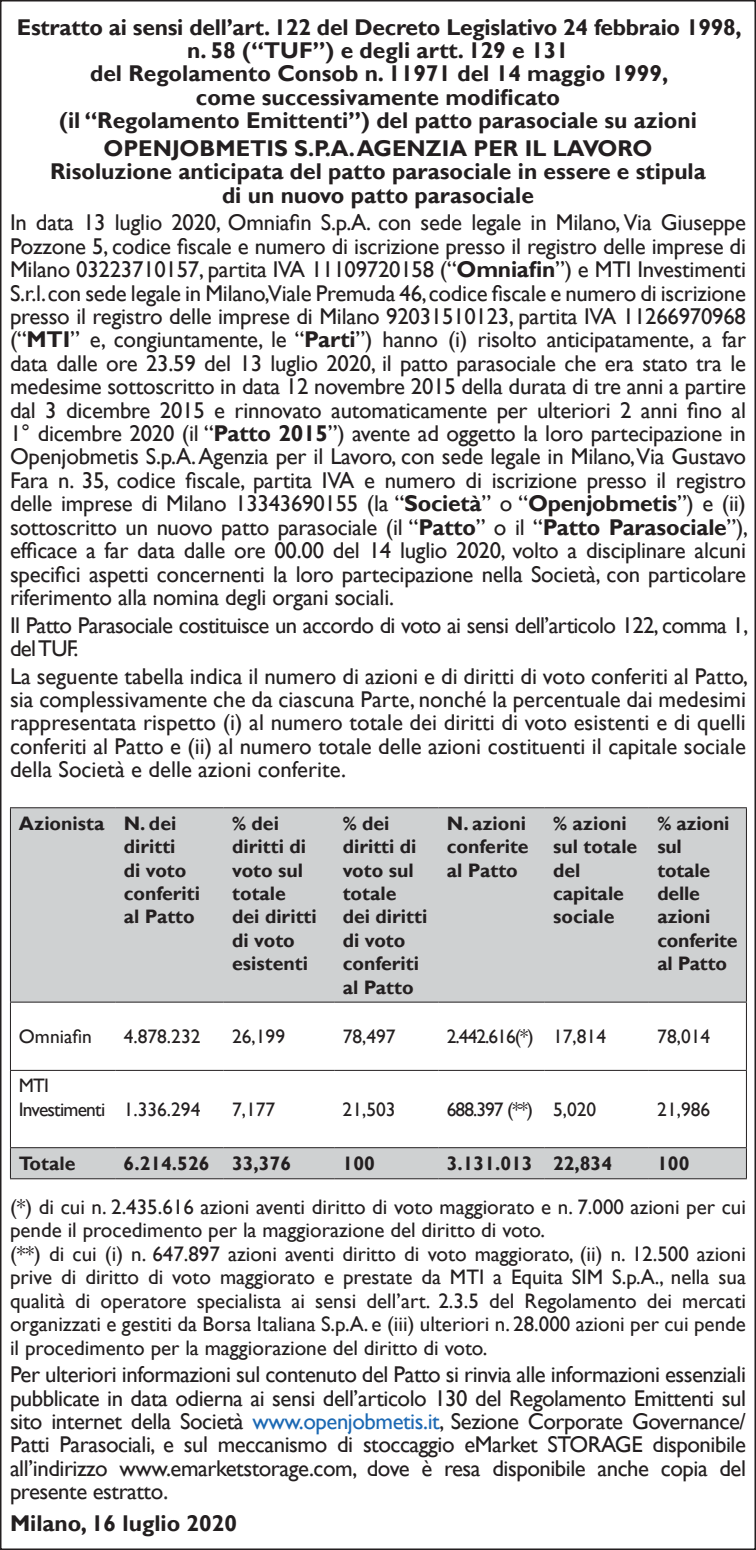
<style>
.page{position:relative;width:756px;height:1550px;background:#fff}
.page>*{position:absolute;margin:0;border:0;box-sizing:border-box;transform-origin:0 0}
.t1{font:22.8px/23.4px "Gill Sans";letter-spacing:-.02em;color:#231f20;text-align:justify}
.t2{font:700 22.8px/23.4px "Gill Sans";color:#231f20;text-align:center}
.t3{font:21px/23.4px "Gill Sans";color:#231f20}
.t4{font:700 19.5px/23.4px "Gill Sans";color:#231f20}
.t5{font:19.5px "Gill Sans";color:#231f20}
.t6{font:19.5px "Gill Sans";letter-spacing:-.05em;color:#231f20}
.t7{font:19.5px/23.4px "Gill Sans";letter-spacing:-.04em;color:#231f20}
.s1{font-weight:700}
.s2{color:#1c69b4}
.s3{font-family:"Open Sans";color:#2e3133}
</style>
<div class="page">
<svg style="left:11px;top:808px;width:735px;height:370px;fill:#cfd1d2"></svg>
<hr style="left:10px;top:807px;width:105px;height:1px;background:#231f20">
<hr style="left:10px;top:808px;width:1px;height:193px;background:#231f20">
<hr style="left:115px;top:807px;width:109px;height:1px;background:#231f20">
<hr style="left:224px;top:807px;width:110px;height:1px;background:#231f20">
<hr style="left:334px;top:807px;width:104px;height:1px;background:#231f20">
<hr style="left:438px;top:807px;width:107px;height:1px;background:#231f20">
<hr style="left:545px;top:807px;width:104px;height:1px;background:#231f20">
<hr style="left:649px;top:807px;width:98px;height:1px;background:#231f20">
<hr style="left:746px;top:808px;width:1px;height:193px;background:#231f20">
<hr style="left:10px;top:1001px;width:105px;height:1px;background:#231f20">
<hr style="left:10px;top:1002px;width:1px;height:68px;background:#231f20">
<hr style="left:115px;top:1001px;width:109px;height:1px;background:#231f20">
<hr style="left:224px;top:1001px;width:110px;height:1px;background:#231f20">
<hr style="left:334px;top:1001px;width:104px;height:1px;background:#231f20">
<hr style="left:438px;top:1001px;width:107px;height:1px;background:#231f20">
<hr style="left:545px;top:1001px;width:104px;height:1px;background:#231f20">
<hr style="left:649px;top:1001px;width:98px;height:1px;background:#231f20">
<hr style="left:746px;top:1002px;width:1px;height:68px;background:#231f20">
<hr style="left:10px;top:1069px;width:105px;height:1px;background:#231f20">
<hr style="left:10px;top:1070px;width:1px;height:77px;background:#231f20">
<hr style="left:115px;top:1069px;width:109px;height:1px;background:#231f20">
<hr style="left:224px;top:1069px;width:110px;height:1px;background:#231f20">
<hr style="left:334px;top:1069px;width:104px;height:1px;background:#231f20">
<hr style="left:438px;top:1069px;width:107px;height:1px;background:#231f20">
<hr style="left:545px;top:1069px;width:104px;height:1px;background:#231f20">
<hr style="left:649px;top:1069px;width:98px;height:1px;background:#231f20">
<hr style="left:746px;top:1070px;width:1px;height:77px;background:#231f20">
<hr style="left:10px;top:1147px;width:105px;height:1px;background:#231f20">
<hr style="left:10px;top:1148px;width:1px;height:30px;background:#231f20">
<hr style="left:115px;top:1147px;width:109px;height:1px;background:#231f20">
<hr style="left:224px;top:1147px;width:110px;height:1px;background:#231f20">
<hr style="left:334px;top:1147px;width:104px;height:1px;background:#231f20">
<hr style="left:438px;top:1147px;width:107px;height:1px;background:#231f20">
<hr style="left:545px;top:1147px;width:104px;height:1px;background:#231f20">
<hr style="left:649px;top:1147px;width:98px;height:1px;background:#231f20">
<hr style="left:746px;top:1148px;width:1px;height:30px;background:#231f20">
<hr style="left:10px;top:1178px;width:105px;height:1px;background:#231f20">
<hr style="left:115px;top:1178px;width:109px;height:1px;background:#231f20">
<hr style="left:224px;top:1178px;width:110px;height:1px;background:#231f20">
<hr style="left:334px;top:1178px;width:104px;height:1px;background:#231f20">
<hr style="left:438px;top:1178px;width:107px;height:1px;background:#231f20">
<hr style="left:545px;top:1178px;width:104px;height:1px;background:#231f20">
<hr style="left:649px;top:1178px;width:98px;height:1px;background:#231f20">
<p class="t2" style="left:17px;top:16px;width:726px">Estratto ai sensi dell’art. 122 del Decreto Legislativo 24 febbraio 1998, n. 58 (“TUF”) e degli artt. 129 e 131<br>del Regolamento Consob n. 11971 del 14 maggio 1999,<br>come successivamente modificato<br>(il “Regolamento Emittenti”) del patto parasociale su azioni</p>
<p class="t2" style="left:50px;top:137px;width:657px">OPENJOBMETIS S.P.A. AGENZIA PER IL LAVORO<br>Risoluzione anticipata del patto parasociale in essere e stipula di un nuovo patto parasociale</p>
<p class="t1" style="left:10px;top:211px;width:740px">In data 13 luglio 2020, Omniafin S.p.A. con sede legale in Milano, Via Giuseppe Pozzone 5, codice fiscale e numero di iscrizione presso il registro delle imprese di Milano 03223710157, partita IVA 11109720158 (“<span class="s1">Omniafin</span>”) e MTI Investimenti S.r.l. con sede legale in Milano,Viale Premuda 46, codice fiscale e numero di iscrizione presso il registro delle imprese di Milano 92031510123, partita IVA 11266970968 (“<span class="s1">MTI</span>” e, congiuntamente, le “<span class="s1">Parti</span>”) hanno (i) risolto anticipatamente, a far data dalle ore 23.59 del 13 luglio 2020, il patto parasociale che era stato tra le medesime sottoscritto in data 12 novembre 2015 della durata di tre anni a partire dal 3 dicembre 2015 e rinnovato automaticamente per ulteriori 2 anni fino al 1° dicembre 2020 (il “<span class="s1">Patto 2015</span>”) avente ad oggetto la loro partecipazione in Openjobmetis S.p.A. Agenzia per il Lavoro, con sede legale in Milano,Via Gustavo Fara n. 35, codice fiscale, partita IVA e numero di iscrizione presso il registro delle imprese di Milano 13343690155 (la “<span class="s1">Società</span>” o “<span class="s1">Openjobmetis</span>”) e (ii) sottoscritto un nuovo patto parasociale (il “<span class="s1">Patto</span>” o il “<span class="s1">Patto Parasociale</span>”), efficace a far data dalle ore 00.00 del 14 luglio 2020, volto a disciplinare alcuni specifici aspetti concernenti la loro partecipazione nella Società, con particolare riferimento alla nomina degli organi sociali.</p>
<p class="t1" style="left:10px;top:613px;width:740px">Il Patto Parasociale costituisce un accordo di voto ai sensi dell’articolo 122, comma 1, del TUF.</p>
<p class="t1" style="left:10px;top:664px;width:740px">La seguente tabella indica il numero di azioni e di diritti di voto conferiti al Patto, sia complessivamente che da ciascuna Parte, nonché la percentuale dai medesimi rappresentata rispetto (i) al numero totale dei diritti di voto esistenti e di quelli conferiti al Patto e (ii) al numero totale delle azioni costituenti il capitale sociale della Società e delle azioni conferite.</p>
<p class="t4" style="left:124px;top:812px;width:78px;text-indent:-105px">Azionista N. dei diritti<br>di voto conferiti al Patto</p>
<p class="t4" style="left:232px;top:812px;width:86px">% dei diritti di voto sul totale dei diritti di voto esistenti</p>
<p class="t4" style="left:343px;top:812px;width:86px">% dei diritti di voto sul totale dei diritti di voto conferiti al Patto</p>
<p class="t4" style="left:447px;top:812px;width:83px">N. azioni conferite al Patto</p>
<p class="t4" style="left:553px;top:812px;width:86px">% azioni sul totale del capitale sociale</p>
<p class="t4" style="left:657px;top:812px;width:82px">% azioni sul totale delle azioni conferite al Patto</p>
<p class="t5" style="left:19px;top:1025px;width:74px">Omniafin</p>
<p class="t5" style="left:124px;top:1025px;width:78px">4.878.232</p>
<p class="t5" style="left:232px;top:1025px;width:55px">26,199</p>
<p class="t5" style="left:343px;top:1025px;width:55px">78,497</p>
<p class="t6" style="left:447px;top:1025px;width:161px">2.442.616(*) 17,814</p>
<p class="t5" style="left:657px;top:1025px;width:55px">78,014</p>
<p class="t7" style="left:19px;top:1074px;width:183px">MTI<br>Investimenti 1.336.294</p>
<p class="t5" style="left:232px;top:1097px;width:45px">7,177</p>
<p class="t5" style="left:343px;top:1097px;width:55px">21,503</p>
<p class="t6" style="left:447px;top:1097px;width:151px">688.397 (**) 5,020</p>
<p class="t5" style="left:657px;top:1097px;width:55px">21,986</p>
<p class="t4" style="left:19px;top:1152px;width:58px">Totale</p>
<p class="t4" style="left:124px;top:1152px;width:169px">6.214.526 33,376</p>
<p class="t4" style="left:343px;top:1152px;width:34px">100</p>
<p class="t4" style="left:447px;top:1152px;width:167px">3.131.013 22,834</p>
<p class="t4" style="left:657px;top:1152px;width:34px">100</p>
<p class="t3" style="left:10px;top:1195px;width:738px">(*) di cui n. 2.435.616 azioni aventi diritto di voto maggiorato e n. 7.000 azioni per cui pende il procedimento per la maggiorazione del diritto di voto.<br>(**) di cui (i) n. 647.897 azioni aventi diritto di voto maggiorato, (ii) n. 12.500 azioni prive di diritto di voto maggiorato e prestate da MTI a Equita SIM S.p.A., nella sua qualità di operatore specialista ai sensi dell’art. 2.3.5 del Regolamento dei mercati organizzati e gestiti da Borsa Italiana S.p.A. e (iii) ulteriori n. 28.000 azioni per cui pende il procedimento per la maggiorazione del diritto di voto.</p>
<p class="t1" style="left:10px;top:1363px;width:738px">Per ulteriori informazioni sul contenuto del Patto si rinvia alle informazioni essenziali pubblicate in data odierna ai sensi dell’articolo 130 del Regolamento Emittenti sul sito internet della Società <span class="s2">www.openjobmetis.it</span>, Sezione Corporate Governance/ Patti Parasociali, e sul meccanismo di stoccaggio eMarket STORAGE disponibile all’indirizzo www.emarketstorage.com, dove è resa disponibile anche copia del presente estratto<span class="s3">.</span></p>
<p class="t2" style="left:10px;top:1512px;width:228px">Milano, 16 luglio 2020</p>
</div>
